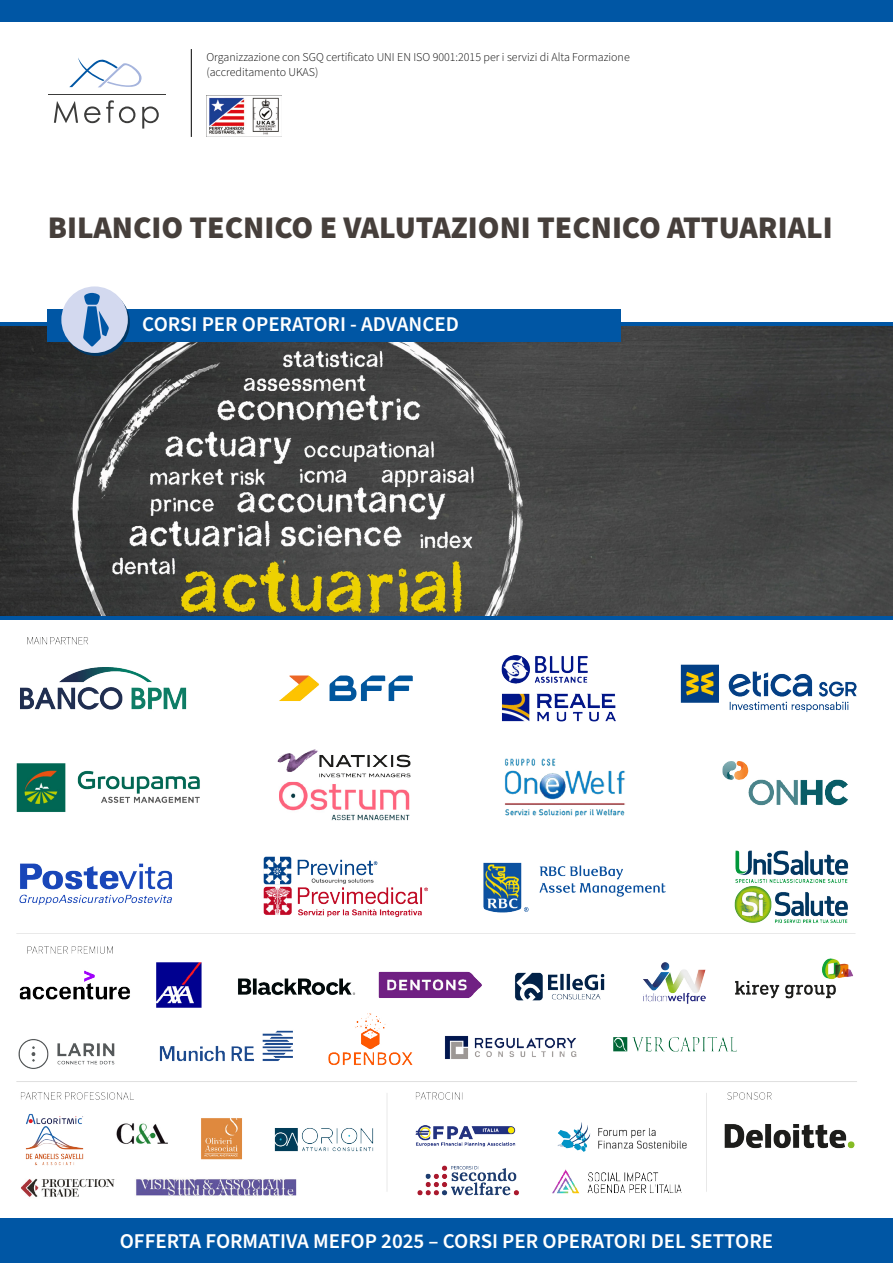
<style>
.page{position:relative;width:893px;height:1263px;background:#fff}
.page>*{position:absolute;margin:0;border:0;box-sizing:border-box;transform-origin:0 0}
.t1{font:900 31.5px "Source Sans Pro";color:#463f3b}
.t2{font:600 21px "Source Sans Pro";color:#fff}
.t3{font:300 12px/14.4px "Source Sans Pro";color:#000}
</style>
<div class="page">
<img style="left:0;top:325px;width:893px;height:291px">
<div style="left:48px;top:309px;width:573px;height:33px;background:#0056a4"></div>
<svg style="left:63px;top:289px;width:67px;height:67px"></svg>
<div style="left:61px;top:286px;width:67px;height:67px;background:#d3d9ef;border-radius:50%"></div>
<hr style="left:139px;top:322px;width:754px;height:3px;background:#0056a4">
<hr style="left:0;top:322px;width:52px;height:3px;background:#0056a4">
<div style="left:0;top:1218px;width:893px;height:45px;background:#0056a4"></div>
<div style="left:0;top:0;width:893px;height:22px;background:#0056a4"></div>
<hr style="left:0;top:616px;width:893px;height:3px;background:#0056a4">
<hr style="left:191px;top:49px;width:1px;height:88px;background:#000">
<img style="left:206px;top:95px;width:76px;height:41px">
<hr style="left:48px;top:94px;width:117px;height:1px;background:#3c3c3b">
<svg style="left:54px;top:101px;width:24px;height:22px"></svg>
<svg style="left:84px;top:100px;width:51px;height:23px"></svg>
<svg style="left:142px;top:106px;width:17px;height:23px"></svg>
<svg style="left:69px;top:58px;width:73px;height:29px"></svg>
<svg style="left:83px;top:293px;width:26px;height:54px"></svg>
<img style="left:16px;top:637px;width:841px;height:560px">
<p class="t3" style="left:206px;top:50px;width:425px">Organizzazione con SGQ certificato UNI EN ISO 9001:2015 per i servizi di Alta Formazione (accreditamento UKAS)</p>
<h1 class="t1" style="left:48px;top:206px;width:786px">BILANCIO TECNICO E VALUTAZIONI TECNICO ATTUARIALI</h1>
<h2 class="t2" style="left:142px;top:310px;width:318px">CORSI PER OPERATORI - ADVANCED</h2>
<h2 class="t2" style="left:120px;top:1227px;width:655px">OFFERTA FORMATIVA MEFOP 2025 – CORSI PER OPERATORI DEL SETTORE</h2>
</div>
